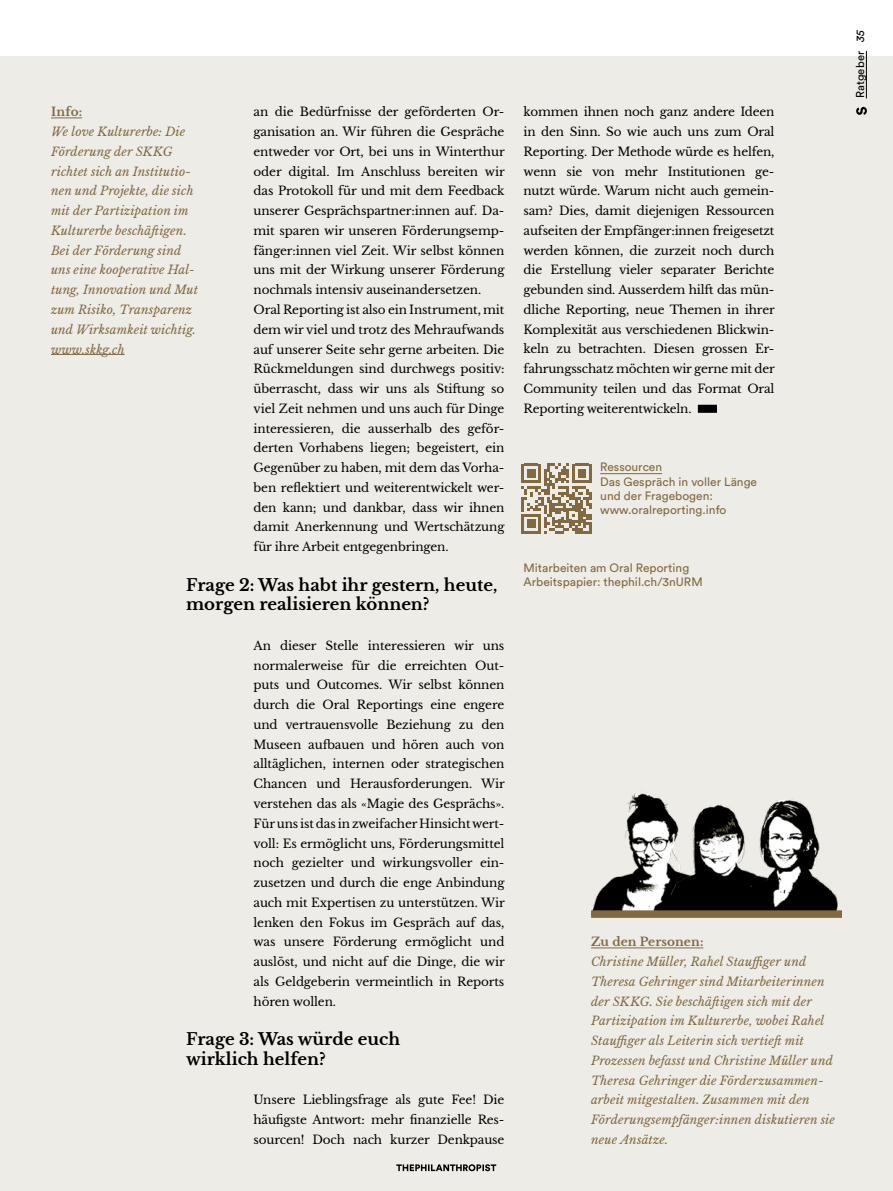
<style>
.page{position:relative;width:893px;height:1191px;background:#fff}
.page>*{position:absolute;margin:0;border:0;box-sizing:border-box;transform-origin:0 0}
.t1{font:700 16.5px/19.8px "Libre Baskerville";color:#000}
.t2{font:12px/19.8px "Libre Baskerville";letter-spacing:-.01em;color:#000;text-align:justify}
.t3{font:italic 12px/19.8px "Libre Baskerville";letter-spacing:.005em;color:#816942}
.t4{font:12px/14.2px "Circular Std";color:#816942}
.t5{font:700 12px "Libre Baskerville";letter-spacing:.01em;color:#816942}
.t6{font:11.25px "Circular Std";letter-spacing:.015em;color:#000}
.s1{font-style:italic}
</style>
<div class="page">
<div style="left:0;top:57px;width:893px;height:1134px;background:#eeece6"></div>
<svg style="left:396px;top:1164px;width:100px;height:7px"></svg>
<hr style="left:866px;top:51px;width:1px;height:47px;background:#000">
<svg style="left:856px;top:107px;width:11px;height:8px"></svg>
<img style="left:590px;top:793px;width:82px;height:122px">
<img style="left:672px;top:805px;width:42px;height:105px">
<img style="left:714px;top:799px;width:124px;height:111px">
<div style="left:698px;top:405px;width:19px;height:8px;background:#000"></div>
<hr style="left:600px;top:473px;width:62px;height:1px;background:#816942">
<hr style="left:591px;top:947px;width:112px;height:1px;background:#816942">
<div style="left:591px;top:910px;width:251px;height:8px;background:#816942"></div>
<hr style="left:51px;top:118px;width:31px;height:1px;background:#816942">
<hr style="left:51px;top:354px;width:74px;height:1px;background:#816942">
<svg style="left:521px;top:463px;width:71px;height:71px"></svg>
<p class="t5" style="left:51px;top:105px;width:33px">Info:</p>
<p class="t3" style="left:51px;top:122px;width:149px">We love Kulturerbe: Die<br>Förderung der SKKG richtet sich an Institutio&shy;nen und Projekte, die sich mit der Partizipation im<br>Kulturerbe beschäftigen.<br>Bei der Förderung sind uns eine kooperative Hal&shy;tung, Innovation und Mut zum Risiko, Transparenz und Wirksamkeit wichtig. www.skkg.ch</p>
<p class="t2" style="left:254px;top:102px;width:253px;text-align:left">an die Bedürfnisse der geförderten Or&shy;ganisation an. Wir führen die Gespräche entweder vor Ort, bei uns in Winterthur oder digital. Im Anschluss bereiten wir das Protokoll für und mit dem Feedback unserer Gesprächspartner:innen auf. Da&shy;mit sparen wir unseren Förderungsemp&shy;fänger:innen viel Zeit. Wir selbst können uns mit der Wirkung unserer Förderung nochmals intensiv auseinandersetzen.<br>Oral Reporting ist also ein Instrument, mit dem wir viel und trotz des Mehraufwands auf unserer Seite sehr gerne arbeiten. Die Rückmeldungen sind durchwegs positiv: überrascht, dass wir uns als Stiftung so viel Zeit nehmen und uns auch für Dinge interessieren, die ausserhalb des geför&shy;derten Vorhabens liegen; begeistert, ein Gegenüber zu haben, mit dem das Vorha&shy;ben reflektiert und weiterentwickelt wer&shy;den kann; und dankbar, dass wir ihnen damit Anerkennung und Wertschätzung für ihre Arbeit entgegenbringen.</p>
<h1 class="t1" style="left:186px;top:575px;width:313px">Frage 2: Was habt ihr gestern, heute, morgen realisieren können?</h1>
<p class="t2" style="left:254px;top:636px;width:253px">An dieser Stelle interessieren wir uns normalerweise für die erreichten Out&shy;puts und Outcomes. Wir selbst können durch die Oral Reportings eine engere und vertrauensvolle Beziehung zu den Museen aufbauen und hören auch von alltäglichen, internen oder strategischen Chancen und Herausforderungen. Wir verstehen das als «Magie des Gesprächs».<br>Für uns ist das in zweifacher Hinsicht wert&shy;voll: Es ermöglicht uns, Förderungsmittel noch gezielter und wirkungsvoller ein&shy;zusetzen und durch die enge Anbindung auch mit Expertisen zu unterstützen. Wir lenken den Fokus im Gespräch auf das, was unsere Förderung ermöglicht und auslöst, und nicht auf die Dinge, die wir als Geldgeberin vermeintlich in Reports hören wollen.</p>
<h1 class="t1" style="left:186px;top:1029px;width:216px">Frage 3: Was würde euch wirklich helfen?</h1>
<p class="t2" style="left:254px;top:1090px;width:252px">Unsere Lieblingsfrage als gute Fee! Die häufigste Antwort: mehr finanzielle Res&shy;sourcen! Doch nach kurzer Denkpause</p>
<p class="t2" style="left:524px;top:102px;width:253px">kommen ihnen noch ganz andere Ideen in den Sinn. So wie auch uns zum Oral Reporting. Der Methode würde es helfen, wenn sie von mehr Institutionen ge&shy;nutzt würde. Warum nicht auch gemein&shy;sam? Dies, damit diejenigen Ressourcen aufseiten der Empfänger:innen freigesetzt werden können, die zurzeit noch durch die Erstellung vieler separater Berichte gebunden sind. Ausserdem hilft das mün&shy;dliche Reporting, neue Themen in ihrer Komplexität aus verschiedenen Blickwin&shy;keln zu betrachten. Diesen grossen Er&shy;fahrungsschatz möchten wir gerne mit der Community teilen und das Format Oral Reporting weiterentwickeln.</p>
<p class="t4" style="left:600px;top:460px;width:158px">Ressourcen<br>Das Gespräch in voller Länge und der Fragebogen: www.oralreporting.info</p>
<p class="t4" style="left:524px;top:560px;width:181px">Mitarbeiten am Oral Reporting<br>Arbeitspapier: thephil.ch/3nURM</p>
<p class="t5" style="left:591px;top:934px;width:114px">Zu den Personen:</p>
<p class="t3" style="left:591px;top:952px;width:246px">Christine Müller, Rahel Stauffiger und Theresa Gehringer sind Mitarbeiterinnen der SKKG. Sie beschäftigen sich mit der Partizipation im Kulturerbe, wobei Rahel Stauffiger als Leiterin sich vertieft mit Prozessen befasst und Christine Müller und Theresa Gehringer die Förderzusammen&shy;arbeit mitgestalten. Zusammen mit den Förderungsempfänger:innen diskutieren sie neue Ansätze.</p>
<p class="t6" style="left:853px;top:98px;width:70px;rotate:-90deg">Ratgeber <span class="s1">35</span></p>
</div>
